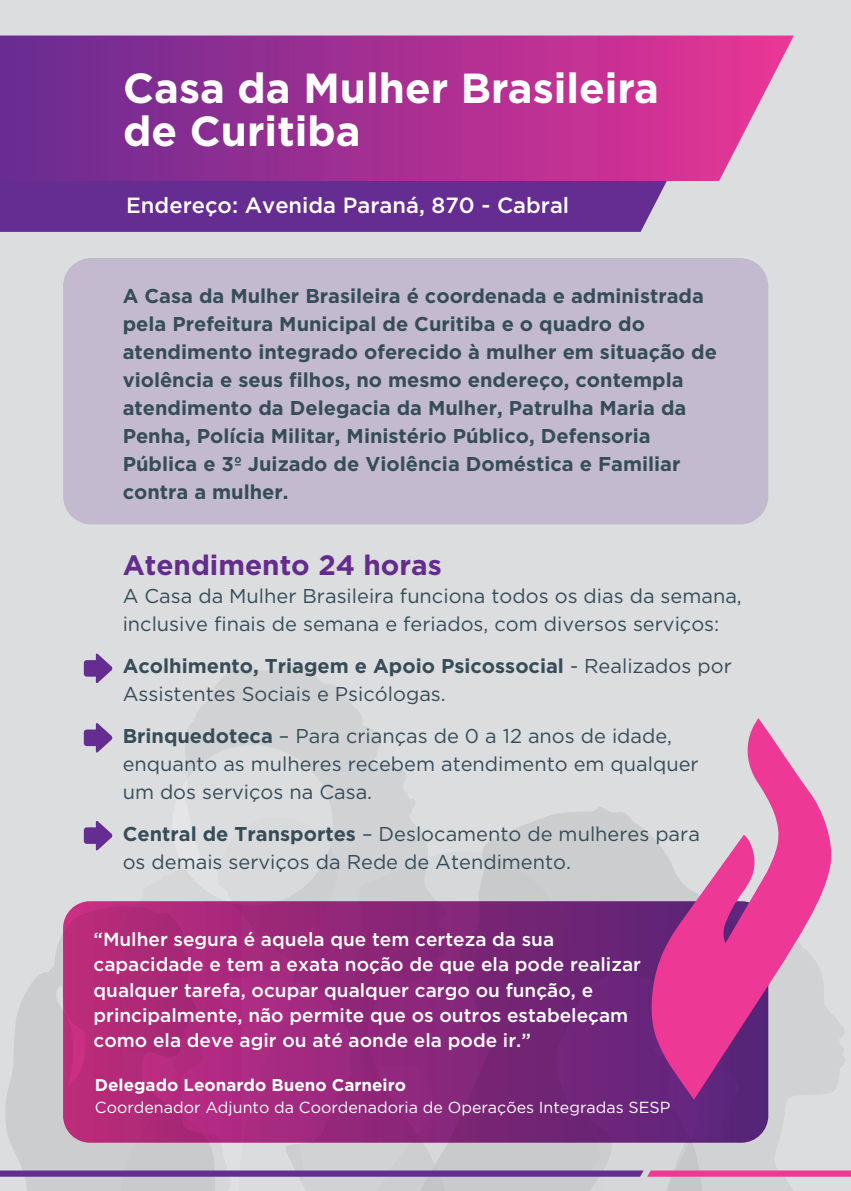
<style>
.page{position:relative;width:851px;height:1191px;background:#fff}
.page>*{position:absolute;margin:0;border:0;box-sizing:border-box;transform-origin:0 0}
.t1{font:700 42px/42.8px "Gotham";color:#fff}
.t2{font:700 28px "Gotham";color:#642d8d}
.t3{font:500 22px "Gotham";color:#fff}
.t4{font:20px/28px "Gotham";color:#364d59}
.t5{font:700 20px/28px "Gotham";color:#364d59}
.t6{font:500 19px/25.4px "Gotham";color:#fff}
.t7{font:700 17px "Gotham";color:#fff}
.t8{font:16px "Gotham";color:#fff}
.s1{font-weight:700}
</style>
<div class="page">
<div style="left:0;top:0;width:850px;height:1191px;background:#dcdddf"></div>
<svg style="left:44px;top:906px;width:30px;height:67px"></svg>
<svg style="left:479px;top:807px;width:169px;height:94px;fill:#cccdcf"></svg>
<svg style="left:185px;top:666px;width:251px;height:235px;fill:#d1d2d4"></svg>
<div style="left:0;top:181px;width:667px;height:51px;background:#652d91"></div>
<svg style="left:0;top:36px;width:793px;height:145px;background:#a63796"></svg>
<svg style="left:0;top:973px;width:850px;height:218px"></svg>
<div style="left:172px;top:745px;width:161px;height:160px;background:#dcdddf;border-radius:50%"></div>
<div style="left:63px;top:258px;width:705px;height:266px;background:#c4bacf;border-radius:28px"></div>
<div style="left:63px;top:901px;width:705px;height:241px;background:linear-gradient(to right,#c02b7c,#542479);border-radius:27px"></div>
<svg style="left:648px;top:718px;width:185px;height:381px"></svg>
<svg style="left:84px;top:820px;width:29px;height:31px"></svg>
<svg style="left:84px;top:723px;width:29px;height:30px"></svg>
<svg style="left:84px;top:653px;width:29px;height:30px"></svg>
<h1 class="t1" style="left:123px;top:66px;width:537px">Casa da Mulher Brasileira de Curitiba</h1>
<p class="t3" style="left:126px;top:191px;width:444px">Endereço: Avenida Paraná, 870 - Cabral</p>
<p class="t5" style="left:123px;top:282px;width:595px">A Casa da Mulher Brasileira é coordenada e administrada pela Prefeitura Municipal de Curitiba e o quadro do atendimento integrado oferecido à mulher em situação de violência e seus filhos, no mesmo endereço, contempla atendimento da Delegacia da Mulher, Patrulha Maria da Penha, Polícia Militar, Ministério Público, Defensoria Pública e 3º Juizado de Violência Doméstica e Familiar contra a mulher.</p>
<h2 class="t2" style="left:123px;top:547px;width:321px">Atendimento 24 horas</h2>
<p class="t4" style="left:123px;top:582px;width:620px">A Casa da Mulher Brasileira funciona todos os dias da semana, inclusive finais de semana e feriados, com diversos serviços:</p>
<p class="t4" style="left:123px;top:652px;width:610px"><span class="s1">Acolhimento, Triagem e Apoio Psicossocial</span> - Realizados por<br>Assistentes Sociais e Psicólogas.</p>
<p class="t4" style="left:123px;top:722px;width:577px"><span class="s1">Brinquedoteca</span> – Para crianças de 0 a 12 anos de idade, enquanto as mulheres recebem atendimento em qualquer um dos serviços na Casa.</p>
<p class="t4" style="left:123px;top:820px;width:578px"><span class="s1">Central de Transportes</span> – Deslocamento de mulheres para os demais serviços da Rede de Atendimento.</p>
<p class="t6" style="left:93px;top:926px;width:549px">“Mulher segura é aquela que tem certeza da sua capacidade e tem a exata noção de que ela pode realizar qualquer tarefa, ocupar qualquer cargo ou função, e principalmente, não permite que os outros estabeleçam como ela deve agir ou até aonde ela pode ir.”</p>
<p class="t7" style="left:95px;top:1073px;width:313px">Delegado Leonardo Bueno Carneiro</p>
<p class="t8" style="left:95px;top:1097px;width:577px">Coordenador Adjunto da Coordenadoria de Operações Integradas SESP</p>
</div>
